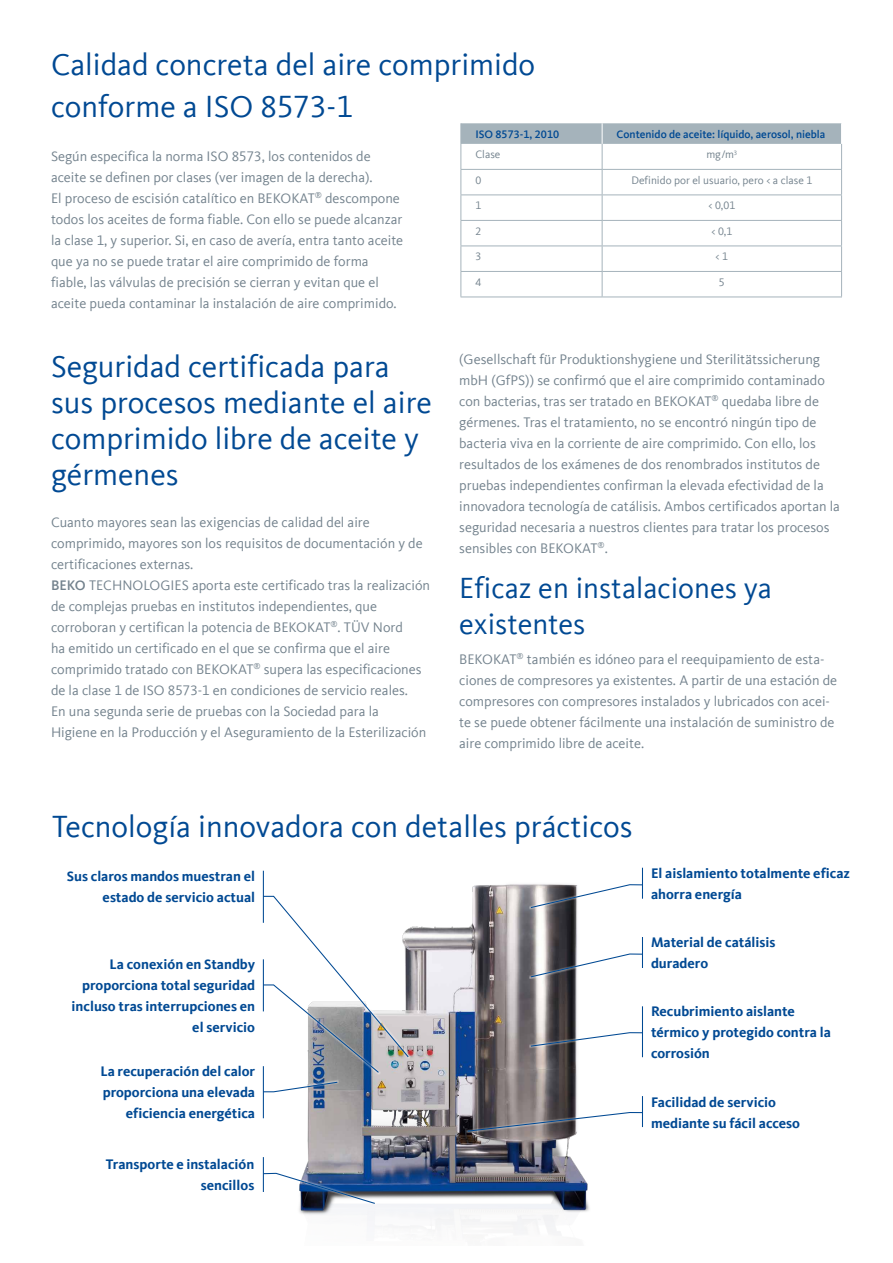
<style>
.page{position:relative;width:893px;height:1263px;background:#fff}
.page>*{position:absolute;margin:0;border:0;box-sizing:border-box;transform-origin:0 0}
.t1{font:31.5px/36px "Kievit Offc Pro";color:#004993}
.t2{font:30px/36px "Kievit Offc Pro";color:#004993}
.t3{font:14.25px/21px "Kievit Offc Pro";color:#73828d}
.t4{font:700 14.25px/21px "Kievit Offc Pro";color:#004993;text-align:right}
.t5{font:11.25px "Kievit Offc Pro";color:#73828d}
.t6{font:500 11.25px "Kievit Offc Pro";color:#004993}
.s1{font-weight:500}
</style>
<div class="page">
<img style="left:299px;top:884px;width:291px;height:349px">
<div style="left:261px;top:1064px;width:78px;height:56px;background:#fff;opacity:.87"></div>
<hr style="left:263px;top:1066px;width:1px;height:52px;background:#004993">
<svg style="left:262px;top:1081px;width:77px;height:12px"></svg>
<div style="left:261px;top:868px;width:149px;height:191px;background:#fff"></div>
<hr style="left:263px;top:871px;width:1px;height:52px;background:#004993">
<svg style="left:262px;top:895px;width:148px;height:179px"></svg>
<div style="left:261px;top:1155px;width:116px;height:50px;background:#fff;opacity:.87"></div>
<hr style="left:263px;top:1157px;width:1px;height:35px;background:#004993">
<svg style="left:262px;top:1172px;width:114px;height:33px"></svg>
<div style="left:466px;top:1094px;width:179px;height:39px;background:#fff;opacity:.87"></div>
<hr style="left:642px;top:1096px;width:1px;height:31px;background:#004993">
<svg style="left:466px;top:1111px;width:178px;height:21px"></svg>
<div style="left:529px;top:1004px;width:116px;height:55px;background:#fff;opacity:.87"></div>
<hr style="left:642px;top:1006px;width:1px;height:51px;background:#004993">
<svg style="left:530px;top:1032px;width:114px;height:15px"></svg>
<div style="left:529px;top:935px;width:116px;height:44px;background:#fff;opacity:.87"></div>
<hr style="left:642px;top:937px;width:1px;height:31px;background:#004993">
<svg style="left:530px;top:953px;width:114px;height:25px"></svg>
<div style="left:529px;top:866px;width:116px;height:44px;background:#fff"></div>
<hr style="left:642px;top:868px;width:1px;height:31px;background:#004993">
<svg style="left:530px;top:884px;width:113px;height:25px"></svg>
<hr style="left:460px;top:297px;width:142px;height:1px;background:#a5b3bb">
<hr style="left:602px;top:297px;width:240px;height:1px;background:#a5b3bb">
<svg style="left:460px;top:123px;width:382px;height:174px"></svg>
<hr style="left:460px;top:195px;width:142px;height:1px;background:#a5b3bb">
<hr style="left:602px;top:220px;width:240px;height:1px;background:#a5b3bb">
<hr style="left:460px;top:220px;width:142px;height:1px;background:#a5b3bb">
<hr style="left:602px;top:246px;width:240px;height:1px;background:#a5b3bb">
<hr style="left:460px;top:246px;width:142px;height:1px;background:#a5b3bb">
<hr style="left:602px;top:271px;width:240px;height:1px;background:#a5b3bb">
<hr style="left:460px;top:271px;width:142px;height:1px;background:#a5b3bb">
<h1 class="t1" style="left:51px;top:43px;width:486px;line-height:42px">Calidad concreta del aire comprimido conforme a ISO 8573-1</h1>
<p class="t3" style="left:51px;top:145px;width:354px">Según especifica la norma ISO 8573, los contenidos de aceite se definen por clases (ver imagen de la derecha).<br>El proceso de escisión catalítico en BEKOKAT<sup>®</sup> descompone todos los aceites de forma fiable. Con ello se puede alcanzar la clase 1, y superior. Si, en caso de avería, entra tanto aceite que ya no se puede tratar el aire comprimido de forma fiable, las válvulas de precisión se cierran y evitan que el aceite pueda contaminar la instalación de aire comprimido.</p>
<p class="t6" style="left:475px;top:127px;width:85px">ISO 8573-1, 2010</p>
<p class="t6" style="left:617px;top:127px;width:210px">Contenido de aceite: líquido, aerosol, niebla</p>
<p class="t5" style="left:475px;top:148px;width:27px">Clase</p>
<p class="t5" style="left:706px;top:148px;width:32px">mg/m<sup>3</sup></p>
<p class="t5" style="left:475px;top:173px;width:7px">0</p>
<p class="t5" style="left:631px;top:173px;width:182px">Definido por el usuario, pero &lt; a clase 1</p>
<p class="t5" style="left:475px;top:199px;width:7px">1</p>
<p class="t5" style="left:708px;top:199px;width:28px">&lt; 0,01</p>
<p class="t5" style="left:475px;top:224px;width:7px">2</p>
<p class="t5" style="left:711px;top:224px;width:22px">&lt; 0,1</p>
<p class="t5" style="left:475px;top:250px;width:7px">3</p>
<p class="t5" style="left:716px;top:250px;width:14px">&lt; 1</p>
<p class="t5" style="left:475px;top:275px;width:7px">4</p>
<p class="t5" style="left:719px;top:275px;width:7px">5</p>
<h1 class="t1" style="left:51px;top:348px;width:382px">Seguridad certificada para sus procesos mediante el aire comprimido libre de aceite y gérmenes</h1>
<p class="t3" style="left:51px;top:511px;width:381px">Cuanto mayores sean las exigencias de calidad del aire comprimido, mayores son los requisitos de documentación y de certificaciones externas.<br><span class="s1">BEKO</span> TECHNOLOGIES aporta este certificado tras la realización de complejas pruebas en institutos independientes, que corroboran y certifican la potencia de BEKOKAT<sup>®</sup>. TÜV Nord<br>ha emitido un certificado en el que se confirma que el aire comprimido tratado con BEKOKAT<sup>®</sup> supera las especificaciones de la clase 1 de ISO 8573-1 en condiciones de servicio reales.<br>En una segunda serie de pruebas con la Sociedad para la<br>Higiene en la Producción y el Aseguramiento de la Esterilización</p>
<p class="t3" style="left:459px;top:348px;width:382px">(Gesellschaft für Produktionshygiene und Sterilitätssicherung mbH (GfPS)) se confirmó que el aire comprimido contaminado con bacterias, tras ser tratado en BEKOKAT<sup>®</sup> quedaba libre de gérmenes. Tras el tratamiento, no se encontró ningún tipo de bacteria viva en la corriente de aire comprimido. Con ello, los resultados de los exámenes de dos renombrados institutos de pruebas independientes confirman la elevada efectividad de la innovadora tecnología de catálisis. Ambos certificados aportan la seguridad necesaria a nuestros clientes para tratar los procesos sensibles con BEKOKAT<sup>®</sup>.</p>
<h2 class="t2" style="left:459px;top:569px;width:314px">Eficaz en instalaciones ya existentes</h2>
<p class="t3" style="left:459px;top:648px;width:379px">BEKOKAT<sup>®</sup> también es idóneo para el reequipamiento de esta&shy;ciones de compresores ya existentes. A partir de una estación de compresores con compresores instalados y lubricados con acei&shy;te se puede obtener fácilmente una instalación de suministro de aire comprimido libre de aceite.</p>
<h1 class="t1" style="left:52px;top:808px;width:582px">Tecnología innovadora con detalles prácticos</h1>
<p class="t4" style="left:67px;top:865px;width:190px">Sus claros mandos muestran el estado de servicio actual</p>
<p class="t4" style="left:72px;top:954px;width:185px">La conexión en Standby proporciona total seguridad incluso tras interrupciones en el servicio</p>
<p class="t4" style="left:100px;top:1061px;width:156px">La recuperación del calor proporciona una elevada eficiencia energética</p>
<p class="t4" style="left:106px;top:1154px;width:150px">Transporte e instalación sencillos</p>
<p class="t4" style="left:651px;top:862px;width:201px;text-align:left">El aislamiento totalmente eficaz ahorra energía</p>
<p class="t4" style="left:651px;top:932px;width:126px;text-align:left">Material de catálisis duradero</p>
<p class="t4" style="left:651px;top:1001px;width:181px;text-align:left">Recubrimiento aislante térmico y protegido contra la corrosión</p>
<p class="t4" style="left:651px;top:1091px;width:151px;text-align:left">Facilidad de servicio mediante su fácil acceso</p>
</div>
